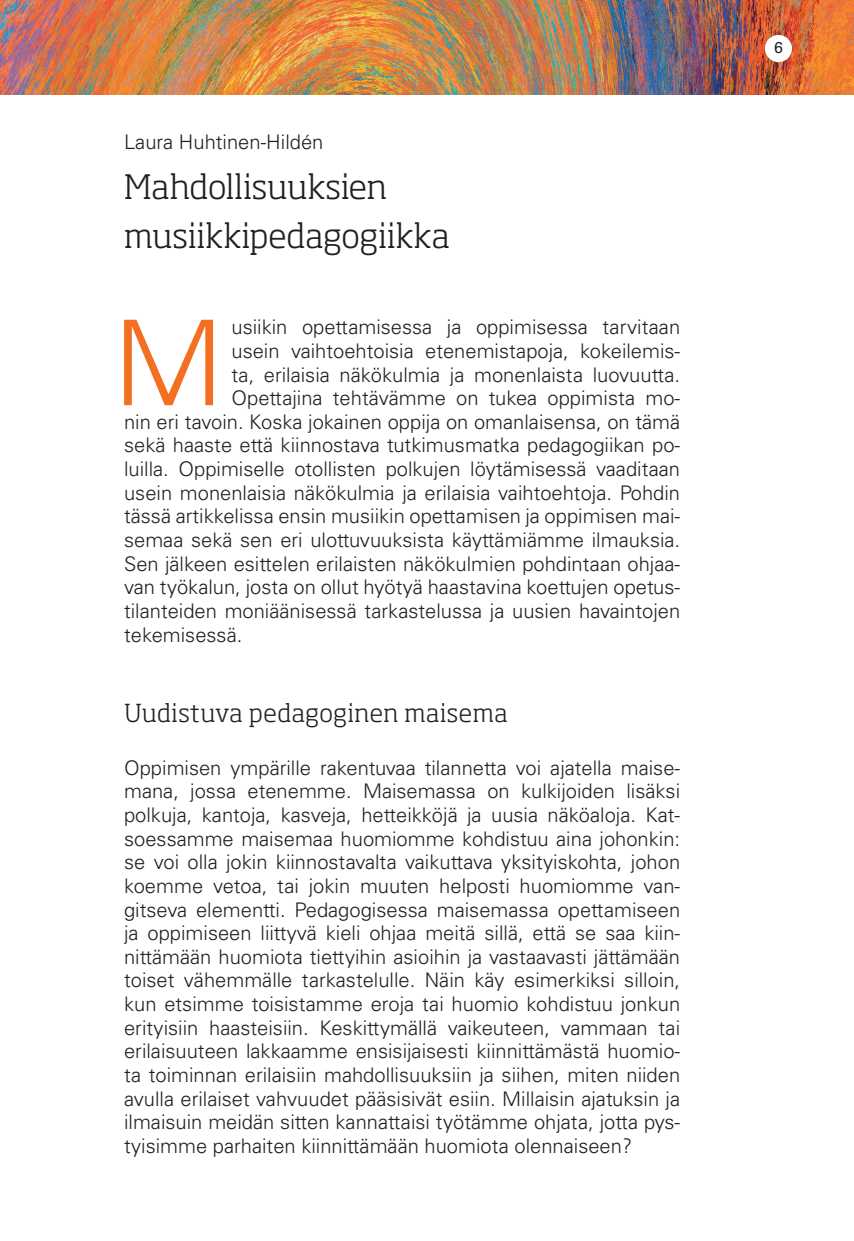
<style>
.page{position:relative;width:854px;height:1241px;background:#fff}
.page>*{position:absolute;margin:0;border:0;box-sizing:border-box;transform-origin:0 0}
.t1{font:300 118.3px "Univers";color:#f36f21}
.t2{font:300 33.25px/49.9px "Soho Pro";color:#231f20}
.t3{font:300 24.5px "Soho Pro";letter-spacing:.02em;color:#231f20}
.t4{font:300 20.12px/23.6px "Univers";color:#231f20;text-align:justify}
.t5{font:300 20.12px "Univers LT Pro 45";color:#231f20}
.t6{font:15.75px "Univers";color:#231f20}
</style>
<div class="page">
<img style="left:0;top:0;width:853px;height:95px">
<div style="left:764px;top:35px;width:27px;height:27px;background:#fff;border-radius:50%"></div>
<p class="t5" style="left:124px;top:129px;width:201px">Laura Huhtinen-Hildén</p>
<h3 class="t2" style="left:124px;top:158px;width:327px">Mahdollisuuksien musiikkipedagogiikka</h3>
<p class="t1" style="left:113px;top:292px;width:113px">M</p>
<p class="t4" style="left:231px;top:315px;width:450px">usiikin opettamisessa ja oppimisessa tarvitaan</p>
<p class="t4" style="left:231px;top:339px;width:450px">usein vaihtoehtoisia etenemistapoja, kokeilemis-</p>
<p class="t4" style="left:231px;top:362px;width:450px">ta, erilaisia näkökulmia ja monenlaista luovuutta.</p>
<p class="t4" style="left:231px;top:386px;width:450px">Opettajina tehtävämme on tukea oppimista mo-</p>
<p class="t4" style="left:124px;top:410px;width:557px">nin eri tavoin. Koska jokainen oppija on omanlaisensa, on tämä</p>
<p class="t4" style="left:124px;top:433px;width:557px">sekä haaste että kiinnostava tutkimusmatka pedagogiikan po-</p>
<p class="t4" style="left:124px;top:457px;width:557px">luilla. Oppimiselle otollisten polkujen löytämisessä vaaditaan</p>
<p class="t4" style="left:124px;top:480px;width:557px">usein monenlaisia näkökulmia ja erilaisia vaihtoehtoja. Pohdin</p>
<p class="t4" style="left:124px;top:504px;width:557px">tässä artikkelissa ensin musiikin opettamisen ja oppimisen mai-</p>
<p class="t4" style="left:124px;top:528px;width:557px">semaa sekä sen eri ulottuvuuksista käyttämiämme ilmauksia.</p>
<p class="t4" style="left:124px;top:551px;width:557px">Sen jälkeen esittelen erilaisten näkökulmien pohdintaan ohjaa-</p>
<p class="t4" style="left:124px;top:575px;width:557px">van työkalun, josta on ollut hyötyä haastavina koettujen opetus-</p>
<p class="t4" style="left:124px;top:599px;width:557px">tilanteiden moniäänisessä tarkastelussa ja uusien havaintojen</p>
<p class="t4" style="left:124px;top:622px;width:120px">tekemisessä.</p>
<h4 class="t3" style="left:124px;top:694px;width:385px">Uudistuva pedagoginen maisema</h4>
<p class="t4" style="left:124px;top:755px;width:557px">Oppimisen ympärille rakentuvaa tilannetta voi ajatella maise&shy;mana, jossa etenemme. Maisemassa on kulkijoiden lisäksi polkuja, kantoja, kasveja, hetteikköjä ja uusia näköaloja. Kat&shy;soessamme maisemaa huomiomme kohdistuu aina johonkin: se voi olla jokin kiinnostavalta vaikuttava yksityiskohta, johon koemme vetoa, tai jokin muuten helposti huomiomme van&shy;gitseva elementti. Pedagogisessa maisemassa opettamiseen ja oppimiseen liittyvä kieli ohjaa meitä sillä, että se saa kiin&shy;nittämään huomiota tiettyihin asioihin ja vastaavasti jättämään toiset vähemmälle tarkastelulle. Näin käy esimerkiksi silloin, kun etsimme toisistamme eroja tai huomio kohdistuu jonkun erityisiin haasteisiin. Keskittymällä vaikeuteen, vammaan tai erilaisuuteen lakkaamme ensisijaisesti kiinnittämästä huomio&shy;ta toiminnan erilaisiin mahdollisuuksiin ja siihen, miten niiden avulla erilaiset vahvuudet pääsisivät esiin. Millaisin ajatuksin ja ilmaisuin meidän sitten kannattaisi työtämme ohjata, jotta pys&shy;tyisimme parhaiten kiinnittämään huomiota olennaiseen?</p>
<p class="t6" style="left:773px;top:38px;width:10px">6</p>
</div>
